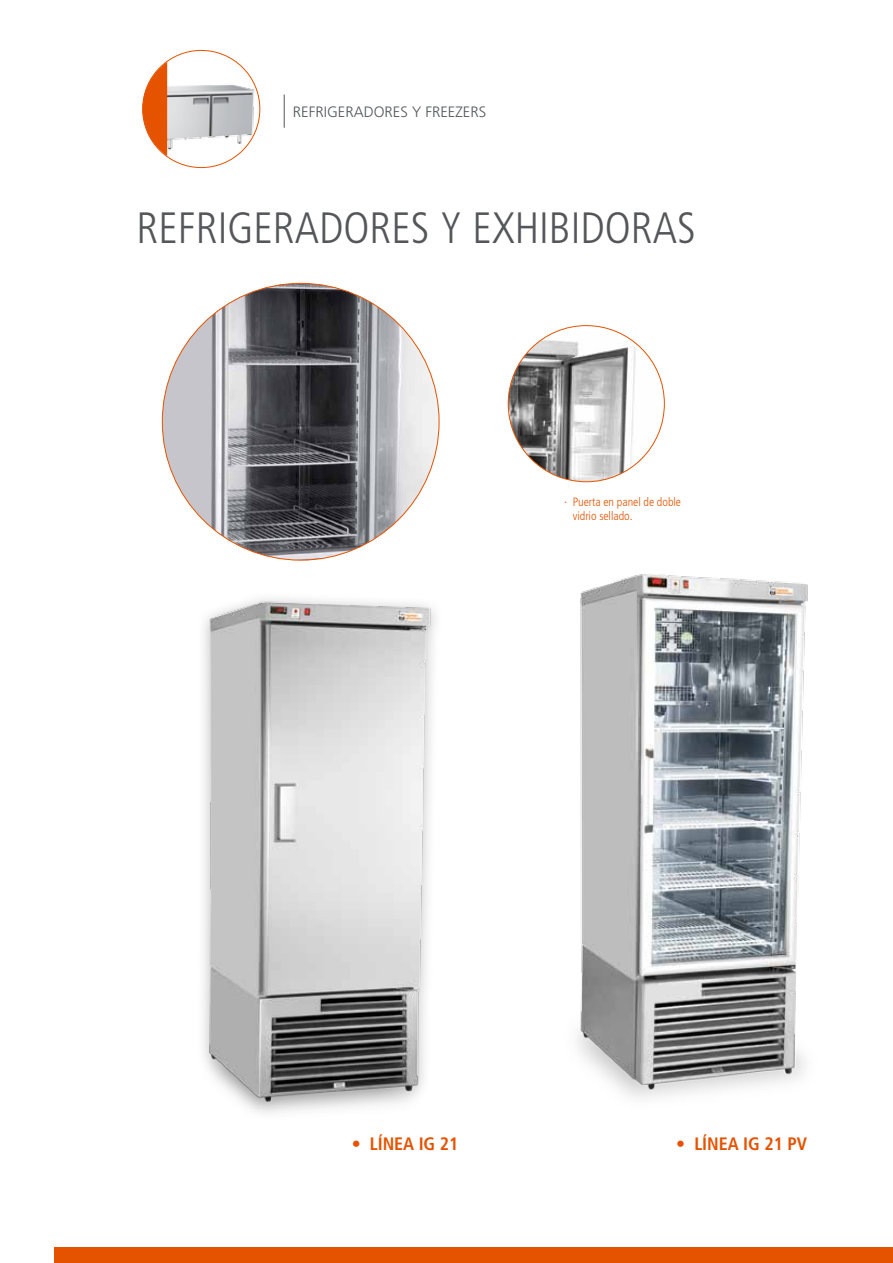
<style>
.page{position:relative;width:893px;height:1263px;background:#fff}
.page>*{position:absolute;margin:0;border:0;box-sizing:border-box;transform-origin:0 0}
.t1{font:300 condensed 43.8px "Frutiger";color:#54565a}
.t2{font:700 condensed 18px "Frutiger";letter-spacing:-.005em;color:#e65300}
.t3{font:300 15px "Frutiger";color:#54565a}
.t4{font:300 condensed 12px/14.4px "Frutiger";letter-spacing:-.005em;color:#e65300}
</style>
<div class="page">
<div style="left:54px;top:1248px;width:839px;height:15px;background:#e65300"></div>
<hr style="left:284px;top:95px;width:1px;height:33px;background:#54565a">
<img style="left:162px;top:283px;width:277px;height:277px;border-radius:138px">
<img style="left:508px;top:332px;width:148px;height:150px">
<img style="left:203px;top:598px;width:233px;height:515px">
<img style="left:577px;top:574px;width:231px;height:524px">
<img style="left:165px;top:60px;width:94px;height:97px">
<svg style="left:142px;top:62px;width:25px;height:94px"></svg>
<p class="t3" style="left:293px;top:104px;width:195px">REFRIGERADORES Y FREEZERS</p>
<h1 class="t1" style="left:137px;top:203px;width:561px">REFRIGERADORES Y EXHIBIDORAS</h1>
<p class="t4" style="left:573px;top:495px;width:110px;text-indent:-9px">· Puerta en panel de doble vidrio sellado.</p>
<h2 class="t2" style="left:352px;top:1133px;width:108px">• LÍNEA IG 21</h2>
<h2 class="t2" style="left:676px;top:1133px;width:132px">• LÍNEA IG 21 PV</h2>
</div>
